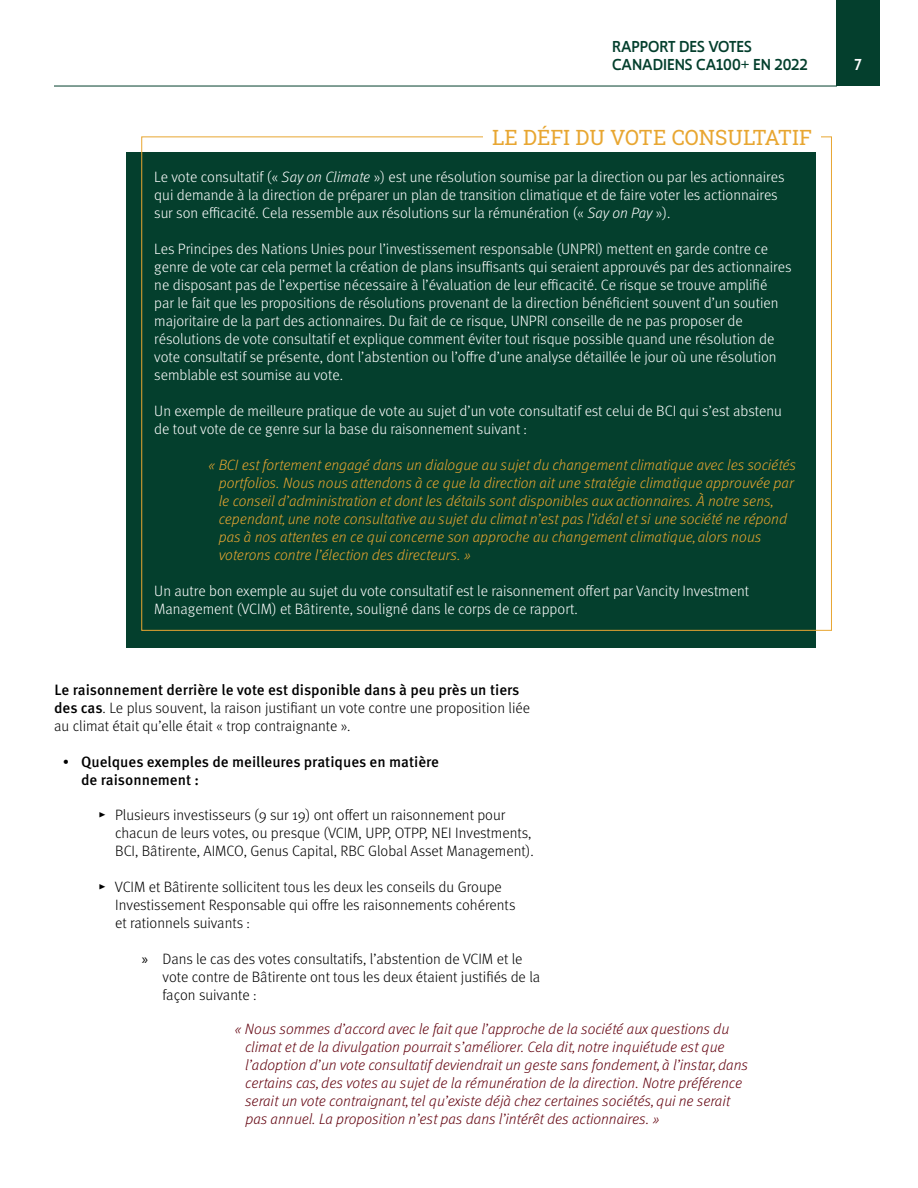
<style>
.page{position:relative;width:918px;height:1188px;background:#fff}
.page>*{position:absolute;margin:0;border:0;box-sizing:border-box;transform-origin:0 0}
.t1{font:21px "Roboto Slab";color:#e8a631}
.t2{font:300 15px/18px "Meta Pro";color:#fff}
.t3{font:300 15px/18px "Meta Pro";color:#000}
.t4{font:italic 300 15px/18px "Meta Pro";color:#e8a631}
.t5{font:italic 300 15px/18px "Meta Pro";color:#63030f}
.t6{font:500 15px/18px "Meta Pro";color:#000}
.t7{font:15px/18px "Ligurino Rg";color:#043f2d}
.t8{font:15px "Ligurino Rg";color:#fff}
.s1{font-style:italic}
.s2{font-weight:500}
.s3{font-weight:300}
.s4{font-family:"Meta Pro Norm";font-weight:400}
.s5{font-family:"Myriad Pro";font-weight:400}
</style>
<div class="page">
<div style="left:837px;top:0;width:43px;height:86px;background:#043f2d"></div>
<hr style="left:54px;top:86px;width:783px;height:1px;background:#043f2d">
<div style="left:127px;top:152px;width:689px;height:496px;background:#043f2d"></div>
<p class="t7" style="left:612px;top:36px;width:197px">RAPPORT DES VOTES<br>CANADIENS CA100+ EN 2022</p>
<h1 class="t1" style="left:492px;top:123px;width:322px">LE DÉFI DU VOTE CONSULTATIF</h1>
<p class="t2" style="left:154px;top:167px;width:632px">Le vote consultatif (« <span class="s1">Say on Climate</span> ») est une résolution soumise par la direction ou par les actionnaires qui demande à la direction de préparer un plan de transition climatique et de faire voter les actionnaires sur son efficacité. Cela ressemble aux résolutions sur la rémunération (« <span class="s1">Say on Pay</span> »).</p>
<p class="t2" style="left:154px;top:239px;width:639px">Les Principes des Nations Unies pour l’investissement responsable (UNPRI) mettent en garde contre ce genre de vote car cela permet la création de plans insuffisants qui seraient approuvés par des actionnaires ne disposant pas de l’expertise nécessaire à l’évaluation de leur efficacité. Ce risque se trouve amplifié<br>par le fait que les propositions de résolutions provenant de la direction bénéficient souvent d’un soutien majoritaire de la part des actionnaires. Du fait de ce risque, UNPRI conseille de ne pas proposer de résolutions de vote consultatif et explique comment éviter tout risque possible quand une résolution de vote consultatif se présente, dont l’abstention ou l’offre d’une analyse détaillée le jour où une résolution semblable est soumise au vote.</p>
<p class="t2" style="left:154px;top:401px;width:629px">Un exemple de meilleure pratique de vote au sujet d’un vote consultatif est celui de BCI qui s’est abstenu de tout vote de ce genre sur la base du raisonnement suivant :</p>
<p class="t4" style="left:219px;top:455px;width:579px;text-indent:-10px">« BCI est fortement engagé dans un dialogue au sujet du changement climatique avec les sociétés portfolios. Nous nous attendons à ce que la direction ait une stratégie climatique approuvée par le conseil d’administration et dont les détails sont disponibles aux actionnaires. À notre sens, cependant, une note consultative au sujet du climat n’est pas l’idéal et si une société ne répond pas à nos attentes en ce qui concerne son approche au changement climatique, alors nous voterons contre l’élection des directeurs. »</p>
<p class="t2" style="left:154px;top:581px;width:596px">Un autre bon exemple au sujet du vote consultatif est le raisonnement offert par Vancity Investment<br>Management (VCIM) et Bâtirente, souligné dans le corps de ce rapport.</p>
<p class="t3" style="left:54px;top:680px;width:477px"><span class="s2">Le raisonnement derrière le vote est disponible dans à peu près un tiers des cas</span>. Le plus souvent, la raison justifiant un vote contre une proposition liée au climat était qu’elle était « trop contraignante ».</p>
<p class="t6" style="left:81px;top:752px;width:359px;text-indent:-18px"><span class="s3">•</span> Quelques exemples de meilleures pratiques en matière de raisonnement :</p>
<p class="t3" style="left:115px;top:805px;width:420px;text-indent:-17px"><span class="s4">▸</span> Plusieurs investisseurs (9 sur 19) ont offert un raisonnement pour chacun de leurs votes, ou presque (VCIM, UPP, OTPP, NEI Investments,<br>BCI, Bâtirente, AIMCO, Genus Capital, RBC Global Asset Management).</p>
<p class="t3" style="left:115px;top:877px;width:402px;text-indent:-17px"><span class="s4">▸</span> VCIM et Bâtirente sollicitent tous les deux les conseils du Groupe<br>Investissement Responsable qui offre les raisonnements cohérents et rationnels suivants :</p>
<p class="t3" style="left:163px;top:949px;width:379px;text-indent:-21px"><span class="s5">»</span> Dans le cas des votes consultatifs, l’abstention de VCIM et le vote contre de Bâtirente ont tous les deux étaient justifiés de la façon suivante :</p>
<p class="t5" style="left:245px;top:1019px;width:505px;text-indent:-10px">« Nous sommes d’accord avec le fait que l’approche de la société aux questions du climat et de la divulgation pourrait s’améliorer. Cela dit, notre inquiétude est que l’adoption d’un vote consultatif deviendrait un geste sans fondement, à l’instar, dans certains cas, des votes au sujet de la rémunération de la direction. Notre préférence serait un vote contraignant, tel qu’existe déjà chez certaines sociétés, qui ne serait pas annuel. La proposition n’est pas dans l’intérêt des actionnaires. »</p>
<p class="t8" style="left:854px;top:52px;width:9px">7</p>
</div>
